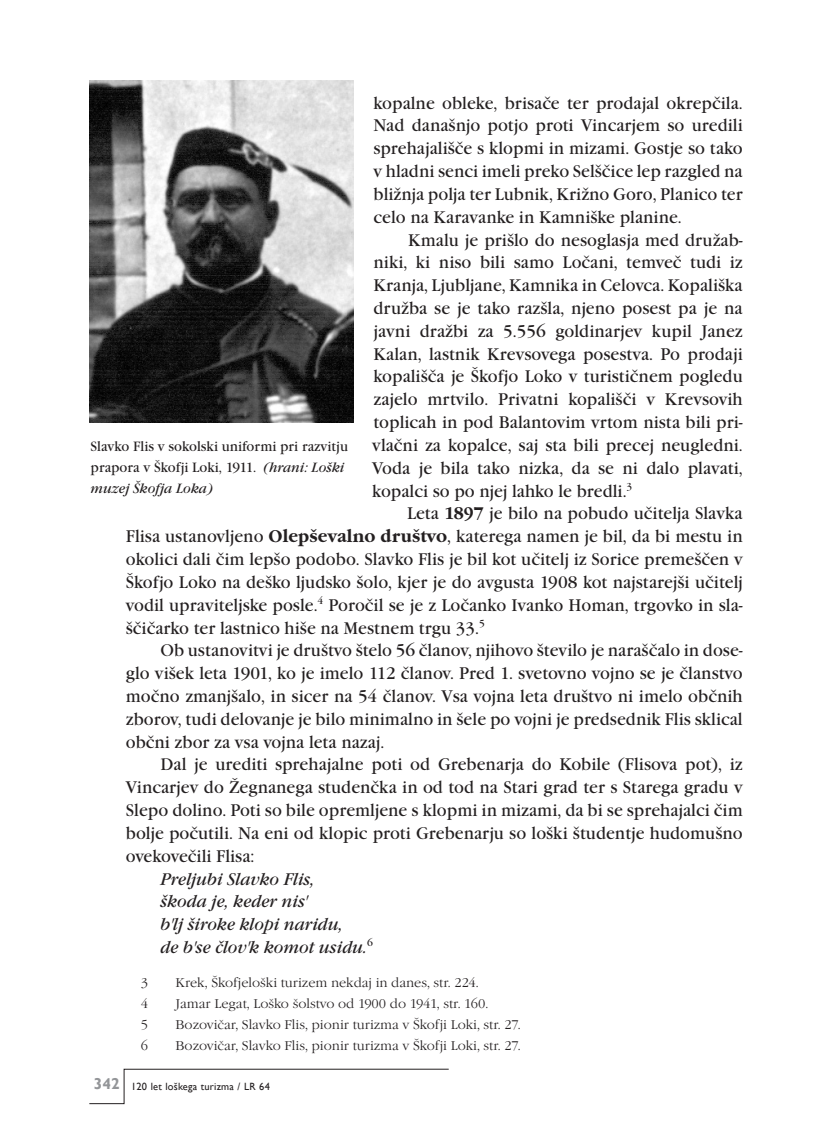
<style>
.page{position:relative;width:819px;height:1141px;background:#fff}
.page>*{position:absolute;margin:0;border:0;box-sizing:border-box;transform-origin:0 0}
.Body__7_first_line{font:17.5px/22.8px "Garamond Itc TEE";color:#231f20;text-align:justify;scale:.95 1}
.Body__7_first_line-2{font:italic 17.5px "Garamond Itc TEE";color:#231f20;scale:.95 1}
.Tekst_k_sliki_levo{font:14px/21px "Garamond Itc TEE";color:#231f20;scale:.95 1}
.Opombe{font:13.12px "Garamond Itc TEE Ligh";color:#231f20}
.t1{font:10.5px "Gill Sans";letter-spacing:.02em;color:#231f20}
.s1{font-weight:700}
.s2{font-style:italic}
.s3{font-weight:700;font-size:15.75px;color:#939598}
</style>
<div class="page">
<svg style="left:89px;top:1069px;width:360px;height:35px"></svg>
<img style="left:89px;top:81px;width:264px;height:341px">
<p class="Body__7_first_line" style="left:373px;top:92px;width:390px">kopalne obleke, brisače ter prodajal okrepčila.<br>Nad današnjo potjo proti Vincarjem so uredili sprehajališče s klopmi in mizami. Gostje so tako v hladni senci imeli preko Selščice lep razgled na bližnja polja ter Lubnik, Križno Goro, Planico ter celo na Karavanke in Kamniške planine.</p>
<p class="Body__7_first_line" style="left:372px;top:229px;width:391px;text-indent:36px">Kmalu je prišlo do nesoglasja med družab&shy;niki, ki niso bili samo Ločani, temveč tudi iz Kranja, Ljubljane, Kamnika in Celovca. Kopališka družba se je tako razšla, njeno posest pa je na javni dražbi za 5.556 goldinarjev kupil Janez Kalan, lastnik Krevsovega posestva. Po prodaji kopališča je Škofjo Loko v turističnem pogledu zajelo mrtvilo. Privatni kopališči v Krevsovih toplicah in pod Balantovim vrtom nista bili pri&shy;vlačni za kopalce, saj sta bili precej neugledni.<br>Voda je bila tako nizka, da se ni dalo plavati, kopalci so po njej lahko le bredli.<sup>3</sup></p>
<p class="Body__7_first_line" style="left:126px;top:502px;width:651px;text-indent:281px">Leta <span class="s1">1897</span> je bilo na pobudo učitelja Slavka Flisa ustanovljeno <span class="s1">Olepševalno društvo</span>, katerega namen je bil, da bi mestu in okolici dali čim lepšo podobo. Slavko Flis je bil kot učitelj iz Sorice premeščen v Škofjo Loko na deško ljudsko šolo, kjer je do avgusta 1908 kot najstarejši učitelj vodil upraviteljske posle.<sup>4</sup> Poročil se je z Ločanko Ivanko Homan, trgovko in sla&shy;ščičarko ter lastnico hiše na Mestnem trgu 33.<sup>5</sup></p>
<p class="Body__7_first_line" style="left:126px;top:639px;width:651px;text-indent:35px">Ob ustanovitvi je društvo štelo 56 članov, njihovo število je naraščalo in dose&shy;glo višek leta 1901, ko je imelo 112 članov. Pred 1. svetovno vojno se je članstvo močno zmanjšalo, in sicer na 54 članov. Vsa vojna leta društvo ni imelo občnih zborov, tudi delovanje je bilo minimalno in šele po vojni je predsednik Flis sklical občni zbor za vsa vojna leta nazaj.</p>
<p class="Body__7_first_line" style="left:126px;top:753px;width:651px;text-indent:35px">Dal je urediti sprehajalne poti od Grebenarja do Kobile (Flisova pot), iz Vincarjev do Žegnanega studenčka in od tod na Stari grad ter s Starega gradu v Slepo dolino. Poti so bile opremljene s klopmi in mizami, da bi se sprehajalci čim bolje počutili. Na eni od klopic proti Grebenarju so loški študentje hudomušno ovekovečili Flisa:</p>
<p class="Body__7_first_line-2" style="left:160px;top:869px;width:163px">Preljubi Slavko Flis,</p>
<p class="Body__7_first_line-2" style="left:160px;top:891px;width:156px">škoda je, keder nis'</p>
<p class="Body__7_first_line-2" style="left:160px;top:914px;width:193px">b'lj široke klopi naridu,</p>
<p class="Body__7_first_line-2" style="left:160px;top:937px;width:225px">de b'se člov'k komot usidu.<sup>6</sup></p>
<p class="Opombe" style="left:141px;top:975px;width:9px">3</p>
<p class="Opombe" style="left:175px;top:975px;width:305px">Krek, Škofjeloški turizem nekdaj in danes, str. 224.</p>
<p class="Opombe" style="left:141px;top:996px;width:9px">4</p>
<p class="Opombe" style="left:175px;top:996px;width:314px">Jamar Legat, Loško šolstvo od 1900 do 1941, str. 160.</p>
<p class="Opombe" style="left:141px;top:1017px;width:9px">5</p>
<p class="Opombe" style="left:175px;top:1017px;width:346px">Bozovičar, Slavko Flis, pionir turizma v Škofji Loki, str. 27.</p>
<p class="Opombe" style="left:141px;top:1038px;width:9px">6</p>
<p class="Opombe" style="left:175px;top:1038px;width:346px">Bozovičar, Slavko Flis, pionir turizma v Škofji Loki, str. 27.</p>
<p class="Tekst_k_sliki_levo" style="left:91px;top:436px;width:272px">Slavko Flis v sokolski uniformi pri razvitju prapora v Škofji Loki, 1911. <span class="s2">(hrani: Loški muzej Škofja Loka)</span></p>
<p class="t1" style="left:94px;top:1080px;width:177px"><span class="s3">342</span> 120 let loškega turizma / LR 64</p>
</div>
